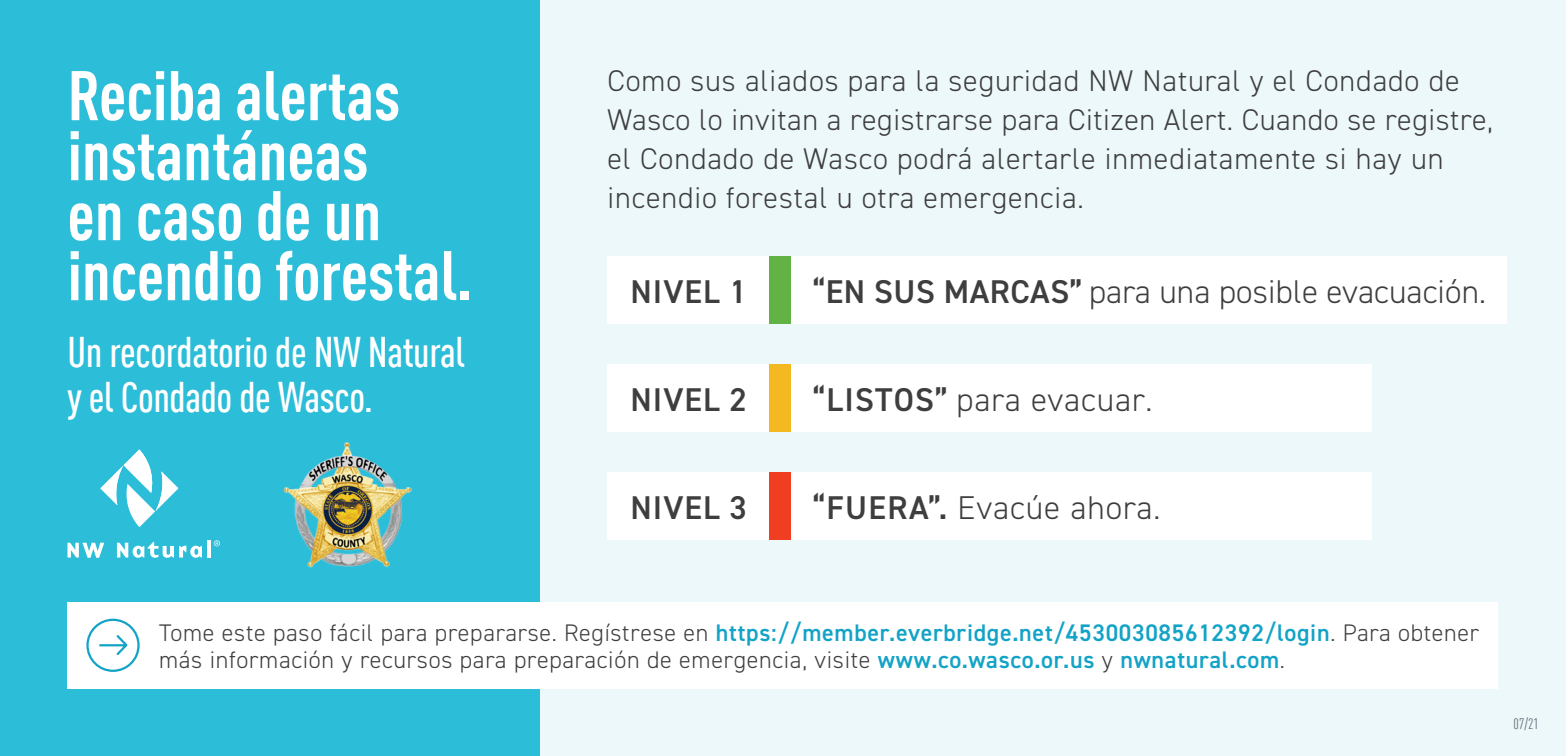
<style>
.page{position:relative;width:1566px;height:756px;background:#edf8fa}
.page>*{position:absolute;margin:0;border:0;box-sizing:border-box;transform-origin:0 0}
.t1{font:700 condensed 69px/60px "DIN Offc";color:#fff}
.t2{font:500 condensed 42px/45px "DIN Offc";letter-spacing:-.01em;color:#fff}
.t3{font:300 33px "DIN2014";letter-spacing:.03em;color:#3e3e3f}
.t4{font:300 33px "DIN2014";letter-spacing:.005em;color:#3e3e3f}
.t5{font:600 33px "DIN2014";letter-spacing:.03em;color:#3e3e3f}
.t6{font:300 30px/39px "DIN2014";letter-spacing:.03em;color:#3e3e3f}
.CTA{font:300 24px/27px "DIN2014";letter-spacing:.03em;color:#3e3e3f}
.t7{font:condensed 15px "DIN Offc";color:#66727e}
.s1{font-weight:600}
.s2{font-weight:600;color:#13a3c7}
</style>
<div class="page">
<div style="left:0;top:0;width:540px;height:756px;background:#2cbdd8"></div>
<div style="left:68px;top:602px;width:1430px;height:86px;background:#fff"></div>
<div style="left:86px;top:619px;width:54px;height:53px;border:2px solid #13a3c7;border-radius:50%"></div>
<svg style="left:99px;top:635px;width:29px;height:20px"></svg>
<svg style="left:68px;top:543px;width:36px;height:15px"></svg>
<svg style="left:117px;top:542px;width:85px;height:16px"></svg>
<hr style="left:207px;top:540px;width:4px;height:18px;background:#fff">
<hr style="left:178px;top:471px;width:1px;height:40px;background:#fff">
<svg style="left:100px;top:449px;width:78px;height:78px"></svg>
<svg style="left:214px;top:540px;width:6px;height:6px"></svg>
<img style="left:284px;top:442px;width:128px;height:125px">
<div style="left:791px;top:256px;width:716px;height:68px;background:#fff"></div>
<div style="left:608px;top:256px;width:162px;height:68px;background:#fff"></div>
<div style="left:770px;top:256px;width:21px;height:68px;background:#62b245"></div>
<div style="left:770px;top:364px;width:21px;height:68px;background:#f4b821"></div>
<div style="left:608px;top:364px;width:162px;height:68px;background:#fff"></div>
<div style="left:791px;top:364px;width:581px;height:68px;background:#fff"></div>
<div style="left:770px;top:472px;width:21px;height:68px;background:#ef3e22"></div>
<div style="left:608px;top:472px;width:162px;height:68px;background:#fff"></div>
<div style="left:791px;top:472px;width:581px;height:68px;background:#fff"></div>
<p class="t1" style="left:68px;top:65px;width:407px">Reciba alertas instantáneas<br>en caso de un incendio forestal.</p>
<p class="t2" style="left:68px;top:329px;width:399px">Un recordatorio de NW Natural y el Condado de Wasco.</p>
<p class="t6" style="left:608px;top:61px;width:887px">Como sus aliados para la seguridad NW Natural y el Condado de Wasco lo invitan a registrarse para Citizen Alert. Cuando se registre, el Condado de Wasco podrá alertarle inmediatamente si hay un incendio forestal u otra emergencia.</p>
<p class="t5" style="left:631px;top:270px;width:118px">NIVEL 1</p>
<p class="t4" style="left:813px;top:272px;width:675px"><span class="s1">“EN SUS MARCAS”</span> para una posible evacuación.</p>
<p class="t5" style="left:631px;top:378px;width:118px">NIVEL 2</p>
<p class="t3" style="left:813px;top:380px;width:341px"><span class="s1">“LISTOS”</span> para evacuar.</p>
<p class="t5" style="left:631px;top:486px;width:118px">NIVEL 3</p>
<p class="t3" style="left:813px;top:488px;width:349px"><span class="s1">“FUERA”.</span> Evacúe ahora.</p>
<p class="CTA" style="left:159px;top:619px;width:1322px">Tome este paso fácil para prepararse. Regístrese en <span class="s2">https://member.everbridge.net/453003085612392/login</span>. Para obtener más información y recursos para preparación de emergencia, visite <span class="s2">www.co.wasco.or.us</span> y <span class="s2">nwnatural.com</span>.</p>
<p class="t7" style="left:1514px;top:715px;width:27px">07/21</p>
</div>
